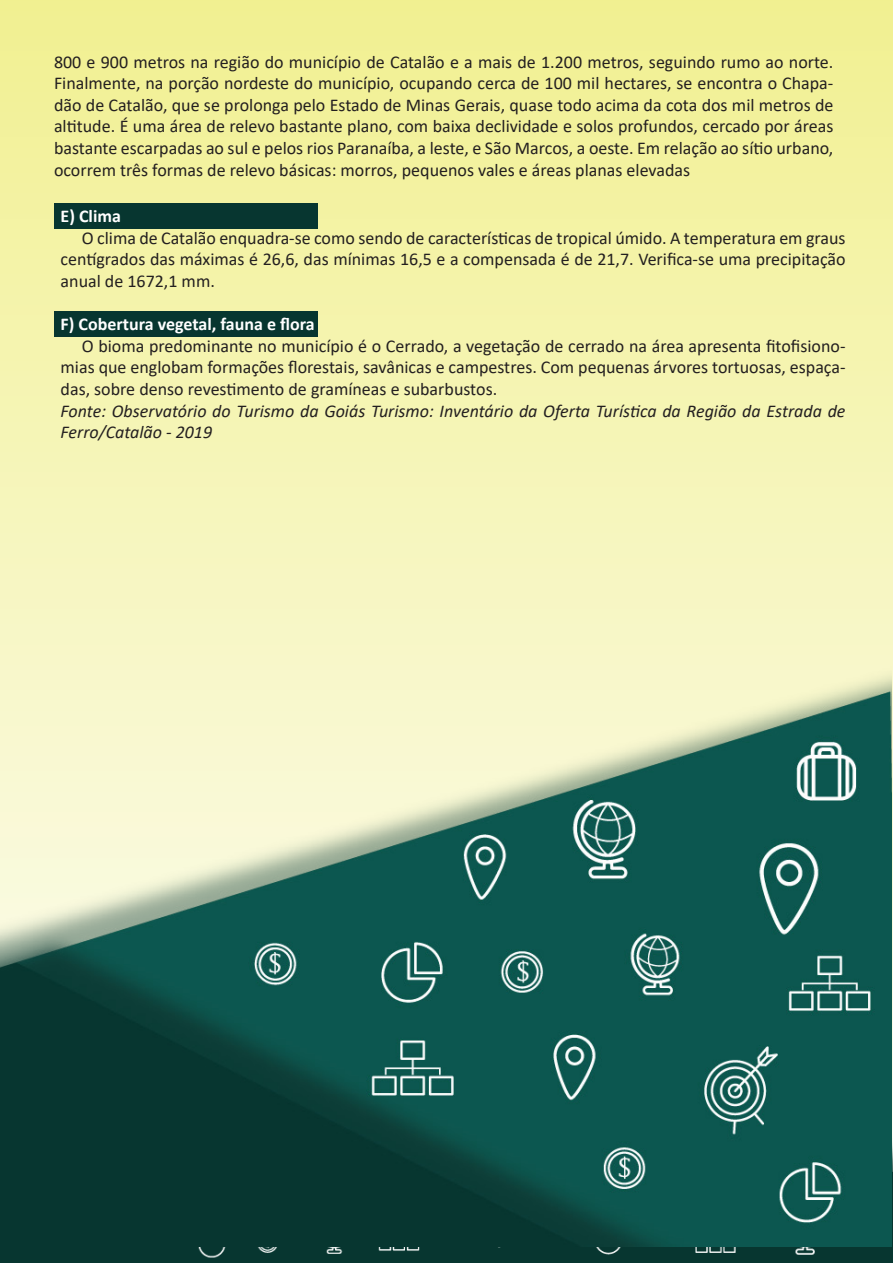
<style>
.page{position:relative;width:893px;height:1263px;background:#fff}
.page>*{position:absolute;margin:0;border:0;box-sizing:border-box;transform-origin:0 0}
.t1{font:18px/21.6px "Calibri";color:#231f20;text-align:justify}
.t2{font:italic 18px/21.6px "Calibri";color:#231f20}
.t3{font:700 18px "Calibri";color:#fff}
</style>
<div class="page">
<img style="left:0;top:15px;width:893px;height:1248px">
<div style="left:54px;top:204px;width:263px;height:25px;background:#073630"></div>
<div style="left:54px;top:312px;width:263px;height:25px;background:#073630"></div>
<img style="left:0;top:650px;width:891px;height:596px">
<p class="t1" style="left:54px;top:50px;width:781px">800 e 900 metros na região do município de Catalão e a mais de 1.200 metros, seguindo rumo ao norte.<br>Finalmente, na porção nordeste do município, ocupando cerca de 100 mil hectares, se encontra o Chapa&shy;dão de Catalão, que se prolonga pelo Estado de Minas Gerais, quase todo acima da cota dos mil metros de altitude. É uma área de relevo bastante plano, com baixa declividade e solos profundos, cercado por áreas bastante escarpadas ao sul e pelos rios Paranaíba, a leste, e São Marcos, a oeste. Em relação ao sítio urbano, ocorrem três formas de relevo básicas: morros, pequenos vales e áreas planas elevadas</p>
<p class="t3" style="left:61px;top:203px;width:62px">E) Clima</p>
<p class="t1" style="left:61px;top:227px;width:786px;text-indent:21px">O clima de Catalão enquadra-se como sendo de características de tropical úmido. A temperatura em graus centígrados das máximas é 26,6, das mínimas 16,5 e a compensada é de 21,7. Verifica-se uma precipitação anual de 1672,1 mm.</p>
<p class="t3" style="left:61px;top:311px;width:256px">F) Cobertura vegetal, fauna e flora</p>
<p class="t1" style="left:61px;top:335px;width:786px;text-indent:21px">O bioma predominante no município é o Cerrado, a vegetação de cerrado na área apresenta fitofisiono&shy;mias que englobam formações florestais, savânicas e campestres. Com pequenas árvores tortuosas, espaça&shy;das, sobre denso revestimento de gramíneas e subarbustos.</p>
<p class="t2" style="left:61px;top:399px;width:786px">Fonte: Observatório do Turismo da Goiás Turismo: Inventário da Oferta Turística da Região da Estrada de<br>Ferro/Catalão - 2019</p>
</div>
